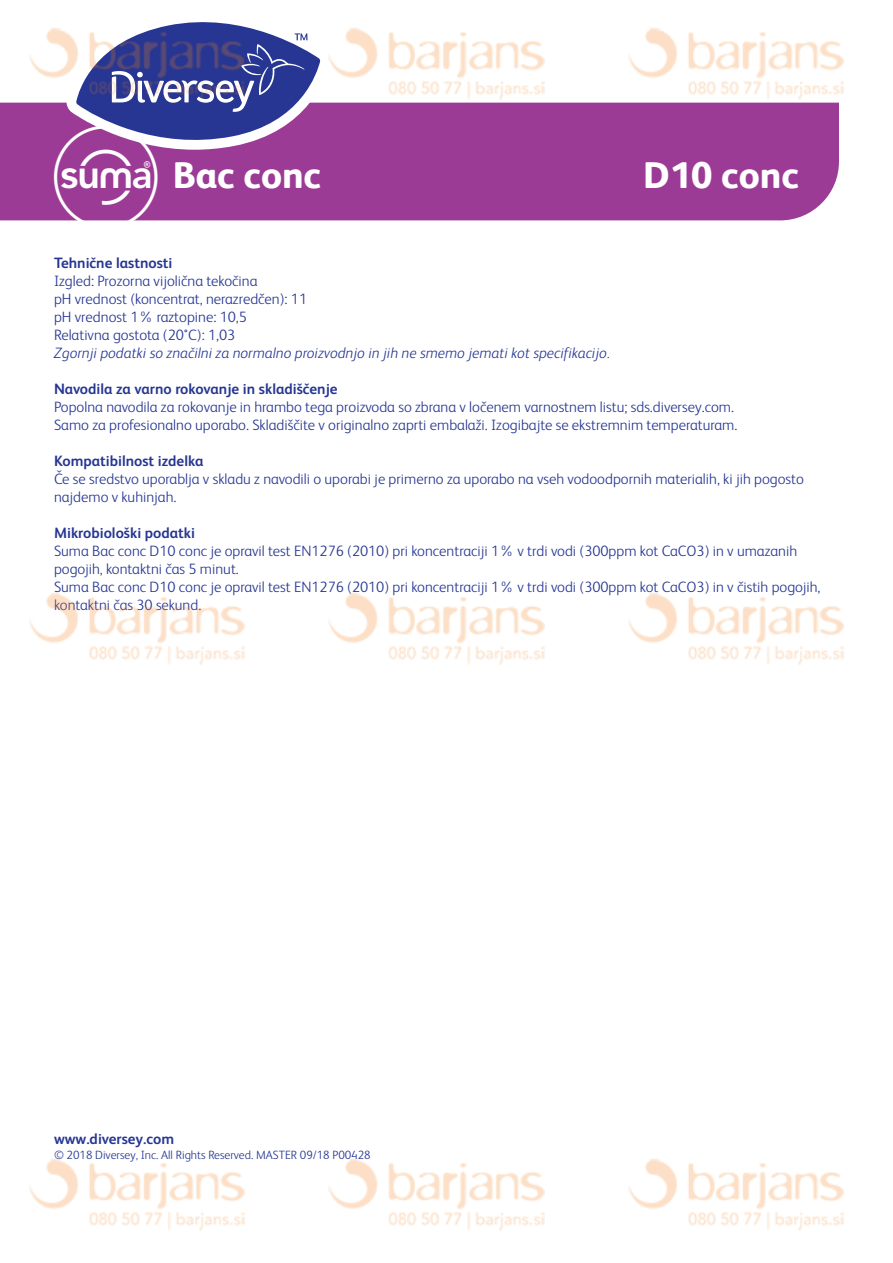
<style>
.page{position:relative;width:893px;height:1263px;background:#fff}
.page>*{position:absolute;margin:0;border:0;box-sizing:border-box;transform-origin:0 0}
.t1{font:800 37.5px "FS Albert Pro";color:#fff}
.t2{font:300 15px/18px "FS Albert";color:#263692}
.t3{font:700 15px "FS Albert";color:#263692}
.t4{font:italic 300 15px "FS Albert";color:#263692}
.t5{font:13.5px/20.2px "FS Albert Pro";color:#263692}
.t6{font:700 13.5px "FS Albert Pro";color:#263692}
.t7{font:300 12px "FS Albert";color:#263692}
.s1{font-family:"Sub Brand Logo";font-weight:400;font-size:27px}
.s2{font-weight:700}
</style>
<div class="page">
<div style="left:0;top:103px;width:839px;height:117px;background:#9c3b96"></div>
<svg style="left:66px;top:33px;width:265px;height:118px"></svg>
<img style="left:22px;top:22px;width:250px;height:88px">
<img style="left:322px;top:28px;width:249px;height:82px">
<img style="left:621px;top:28px;width:223px;height:82px">
<img style="left:29px;top:588px;width:216px;height:87px">
<img style="left:328px;top:593px;width:217px;height:72px">
<img style="left:628px;top:588px;width:216px;height:87px">
<img style="left:29px;top:1159px;width:216px;height:72px">
<img style="left:328px;top:1159px;width:217px;height:72px">
<img style="left:628px;top:1159px;width:216px;height:72px">
<p class="t1" style="left:54px;top:146px;width:269px"><span class="s1">s</span> Bac conc</p>
<p class="t1" style="left:643px;top:146px;width:157px">D10 conc</p>
<p class="t3" style="left:54px;top:254px;width:120px">Tehnične lastnosti</p>
<p class="t2" style="left:54px;top:272px;width:205px">Izgled: Prozorna vijolična tekočina</p>
<p class="t2" style="left:54px;top:290px;width:255px">pH vrednost (koncentrat, nerazredčen): 11</p>
<p class="t2" style="left:54px;top:308px;width:194px">pH vrednost 1% raztopine: 10,5</p>
<p class="t2" style="left:54px;top:326px;width:183px">Relativna gostota (20°C): 1,03</p>
<p class="t4" style="left:54px;top:345px;width:557px">Zgornji podatki so značilni za normalno proizvodnjo in jih ne smemo jemati kot specifikacijo.</p>
<p class="t3" style="left:54px;top:380px;width:285px">Navodila za varno rokovanje in skladiščenje</p>
<p class="t2" style="left:54px;top:398px;width:681px">Popolna navodila za rokovanje in hrambo tega proizvoda so zbrana v ločenem varnostnem listu; sds.diversey.com.</p>
<p class="t2" style="left:54px;top:416px;width:685px">Samo za profesionalno uporabo. Skladiščite v originalno zaprti embalaži. Izogibajte se ekstremnim temperaturam.</p>
<p class="t3" style="left:54px;top:452px;width:151px">Kompatibilnost izdelka</p>
<p class="t2" style="left:54px;top:470px;width:751px">Če se sredstvo uporablja v skladu z navodili o uporabi je primerno za uporabo na vseh vodoodpornih materialih, ki jih pogosto najdemo v kuhinjah.</p>
<p class="t3" style="left:54px;top:524px;width:143px">Mikrobiološki podatki</p>
<p class="t2" style="left:54px;top:542px;width:745px">Suma Bac conc D10 conc je opravil test EN1276 (2010) pri koncentraciji 1% v trdi vodi (300ppm kot CaCO3) in v umazanih</p>
<p class="t2" style="left:54px;top:560px;width:186px">pogojih, kontaktni čas 5 minut.</p>
<p class="t2" style="left:54px;top:578px;width:768px">Suma Bac conc D10 conc je opravil test EN1276 (2010) pri koncentraciji 1% v trdi vodi (300ppm kot CaCO3) in v čistih pogojih,</p>
<p class="t2" style="left:54px;top:596px;width:149px">kontaktni čas 30 sekund.</p>
<p class="t6" style="left:54px;top:302px;width:69px">Description</p>
<p class="t5" style="left:54px;top:341px;width:469px">the cleaning and disinfection of all surfaces in food premises, e.g. food preparation</p>
<p class="t5" style="left:54px;top:398px;width:478px"><span class="s2">Key properties<br></span>Suma Bac conc D10 conc is a combination of a quaternary ammonium compound, a</p>
<p class="t5" style="left:54px;top:520px;width:105px">economical in use.</p>
<p class="t6" style="left:54px;top:559px;width:50px">Benefits</p>
<p class="t5" style="left:69px;top:578px;width:472px;text-indent:-15px">• Reduces waste, needs less storage capacity and gives excellent economy in use due to highly concentrated formulation</p>
<p class="t3" style="left:54px;top:1130px;width:122px">www.diversey.com</p>
<p class="t7" style="left:54px;top:1147px;width:318px">© 2018 Diversey, Inc. All Rights Reserved. MASTER 09/18 P00428</p>
</div>
